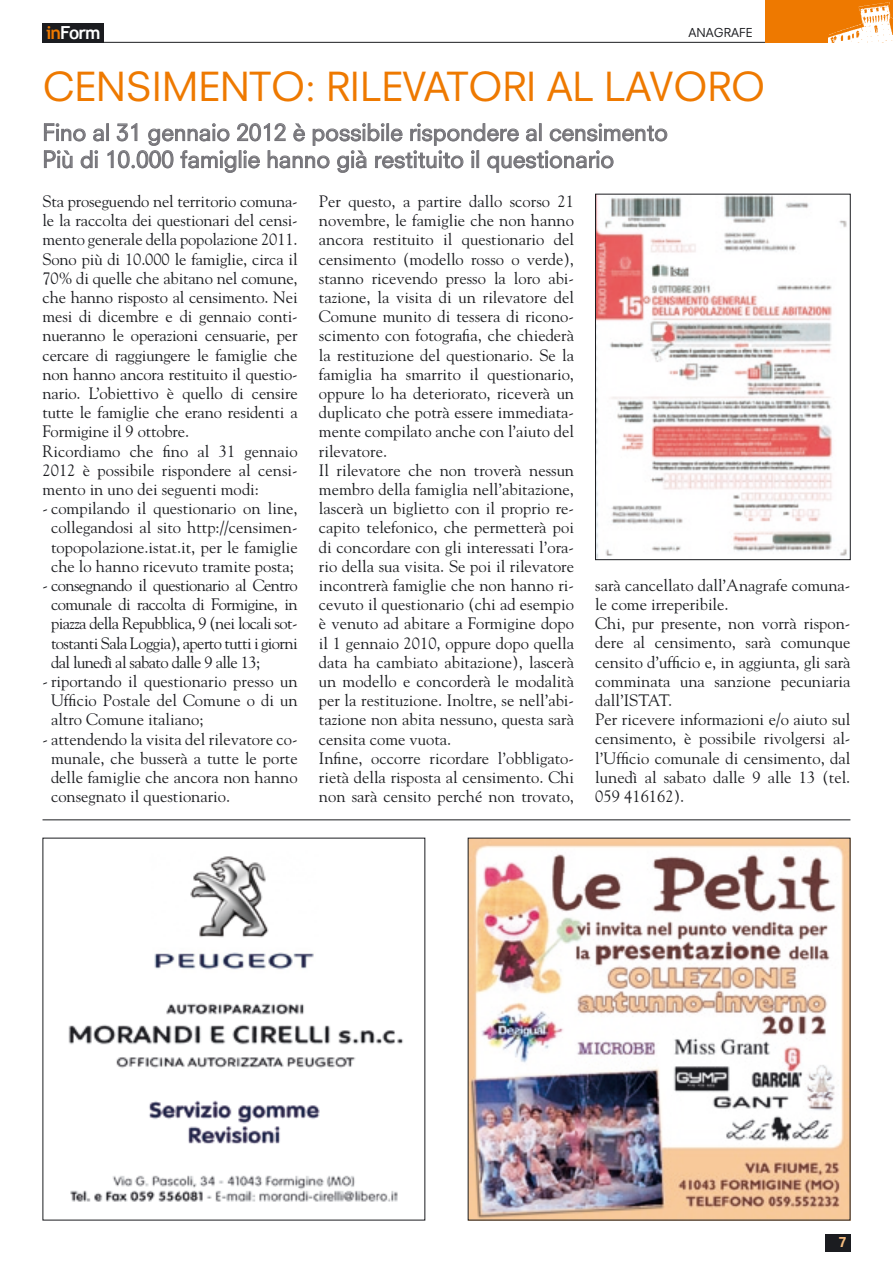
<style>
.page{position:relative;width:893px;height:1263px;background:#fff}
.page>*{position:absolute;margin:0;border:0;box-sizing:border-box;transform-origin:0 0}
.t1{font:39px "Neuzeit S";letter-spacing:-.01em;color:#ee7900}
.t2{font:22.5px/27px "Neuzeit S";color:#757479}
.t3{font:700 18px "Trebuchet MS";letter-spacing:-.05em;color:#fff}
.t4{font:16.5px/19.2px "Goudy";color:#1b1c20}
.t5{font:12px "Neuzeit S";color:#1b1c20}
.s1{color:#ee7900}
</style>
<div class="page">
<hr style="left:43px;top:42px;width:723px;height:1px;background:#1b1c20">
<hr style="left:43px;top:819px;width:807px;height:1px;background:#1b1c20">
<div style="left:43px;top:23px;width:61px;height:19px;background:#1b1c20"></div>
<div style="left:765px;top:0;width:128px;height:43px;background:#ee7900"></div>
<div style="left:825px;top:1234px;width:25px;height:17px;background:#1b1c20"></div>
<img style="left:828px;top:2px;width:65px;height:41px">
<img style="left:68px;top:856px;width:335px;height:346px">
<img style="left:470px;top:840px;width:378px;height:378px">
<svg style="left:44px;top:123px;width:623px;height:50px"></svg>
<img style="left:597px;top:196px;width:250px;height:362px">
<div style="left:595px;top:194px;width:255px;height:366px;border:1px solid #1b1c20"></div>
<p class="t3" style="left:46px;top:22px;width:56px"><span class="s1">in</span>Form</p>
<p class="t5" style="left:689px;top:26px;width:58px">ANAGRAFE</p>
<h1 class="t1" style="left:43px;top:63px;width:27px">CEN</h1>
<h1 class="t1" style="left:126px;top:63px;width:99px">SIMENTO</h1>
<h1 class="t1" style="left:305px;top:63px;width:40px">: RILE</h1>
<h1 class="t1" style="left:403px;top:63px;width:67px">VATORI</h1>
<h1 class="t1" style="left:547px;top:63px;width:157px">AL LAVORO</h1>
<h2 class="t2" style="left:43px;top:119px;width:627px">Fino al 31 gennaio 2012 è possibile rispondere al censimento<br>Più di 10.000 famiglie hanno già restituito il questionario</h2>
<p class="t4" style="left:43px;top:191px;width:257px">Sta proseguendo nel territorio comuna&shy;le la raccolta dei questionari del censi&shy;mento generale della popolazione 2011.<br>Sono più di 10.000 le famiglie, circa il 70% di quelle che abitano nel comune, che hanno risposto al censimento. Nei mesi di dicembre e di gennaio conti&shy;nueranno le operazioni censuarie, per cercare di raggiungere le famiglie che non hanno ancora restituito il questio&shy;nario. L’obiettivo è quello di censire tutte le famiglie che erano residenti a Formigine il 9 ottobre.<br>Ricordiamo che fino al 31 gennaio 2012 è possibile rispondere al censi&shy;mento in uno dei seguenti modi:</p>
<p class="t4" style="left:43px;top:499px;width:257px;text-align:center">- compilando il questionario on line, collegandosi al sito http://censimen&shy;topopolazione.istat.it, per le famiglie che lo hanno ricevuto tramite posta;</p>
<p class="t4" style="left:51px;top:575px;width:248px;text-align:justify;text-indent:-8px">- consegnando il questionario al Centro comunale di raccolta di Formigine, in piazza della Repubblica, 9 (nei locali sot&shy;tostanti Sala Loggia), aperto tutti i giorni dal lunedì al sabato dalle 9 alle 13;</p>
<p class="t4" style="left:51px;top:671px;width:248px;text-align:justify;text-indent:-8px">- riportando il questionario presso un Ufficio Postale del Comune o di un altro Comune italiano;</p>
<p class="t4" style="left:51px;top:729px;width:248px;text-align:justify;text-indent:-8px">- attendendo la visita del rilevatore co&shy;munale, che busserà a tutte le porte delle famiglie che ancora non hanno consegnato il questionario.</p>
<p class="t4" style="left:319px;top:191px;width:257px">Per questo, a partire dallo scorso 21 novembre, le famiglie che non hanno ancora restituito il questionario del censimento (modello rosso o verde), stanno ricevendo presso la loro abi&shy;tazione, la visita di un rilevatore del Comune munito di tessera di ricono&shy;scimento con fotografia, che chiederà la restituzione del questionario. Se la famiglia ha smarrito il questionario, oppure lo ha deteriorato, riceverà un duplicato che potrà essere immediata&shy;mente compilato anche con l’aiuto del rilevatore.<br>Il rilevatore che non troverà nessun membro della famiglia nell’abitazione, lascerà un biglietto con il proprio re&shy;capito telefonico, che permetterà poi di concordare con gli interessati l’ora&shy;rio della sua visita. Se poi il rilevatore incontrerà famiglie che non hanno ri&shy;cevuto il questionario (chi ad esempio è venuto ad abitare a Formigine dopo il 1 gennaio 2010, oppure dopo quella data ha cambiato abitazione), lascerà un modello e concorderà le modalità per la restituzione. Inoltre, se nell’abi&shy;tazione non abita nessuno, questa sarà censita come vuota.<br>Infine, occorre ricordare l’obbligato&shy;rietà della risposta al censimento. Chi non sarà censito perché non trovato,</p>
<p class="t4" style="left:595px;top:575px;width:257px">sarà cancellato dall’Anagrafe comuna&shy;le come irreperibile.<br>Chi, pur presente, non vorrà rispon&shy;dere al censimento, sarà comunque censito d’ufficio e, in aggiunta, gli sarà comminata una sanzione pecuniaria dall’ISTAT.<br>Per ricevere informazioni e/o aiuto sul censimento, è possibile rivolgersi al&shy;l’Ufficio comunale di censimento, dal lunedì al sabato dalle 9 alle 13 (tel.<br>059 416162).</p>
</div>
